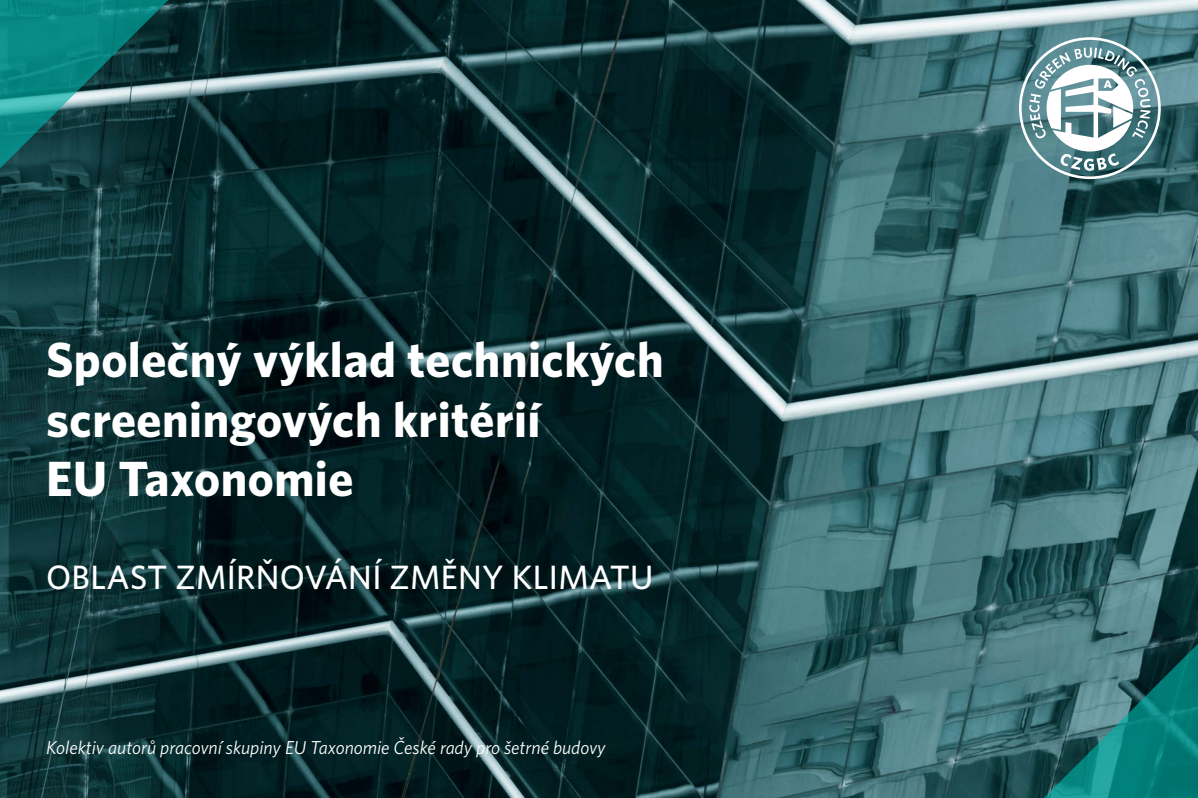
<style>
.page{position:relative;width:1198px;height:798px;background:#fff}
.page>*{position:absolute;margin:0;border:0;box-sizing:border-box;transform-origin:0 0}
.t1{font:700 49.5px/59.4px "Whitney";letter-spacing:.01em;color:#fff}
.t2{font:500 33.75px "Whitney";letter-spacing:.01em;color:#fff}
.t3{font:italic 18.75px "Whitney";color:#fff}
</style>
<div class="page">
<img style="left:0;top:0;width:1198px;height:797px">
<svg style="left:1022px;top:627px;width:176px;height:170px;background:#277374"></svg>
<svg style="left:1019px;top:37px;width:141px;height:142px"></svg>
<svg style="left:0;top:0;width:181px;height:179px;background:#166262"></svg>
<h1 class="t1" style="left:46px;top:329px;width:619px">Společný výklad technických screeningových kritérií<br>EU Taxonomie</h1>
<h2 class="t2" style="left:46px;top:554px;width:609px">OBLAST ZMÍRŇOVÁNÍ ZMĚNY KLIMATU</h2>
<p class="t3" style="left:46px;top:735px;width:561px">Kolektiv autorů pracovní skupiny EU Taxonomie České rady pro šetrné budovy</p>
</div>
